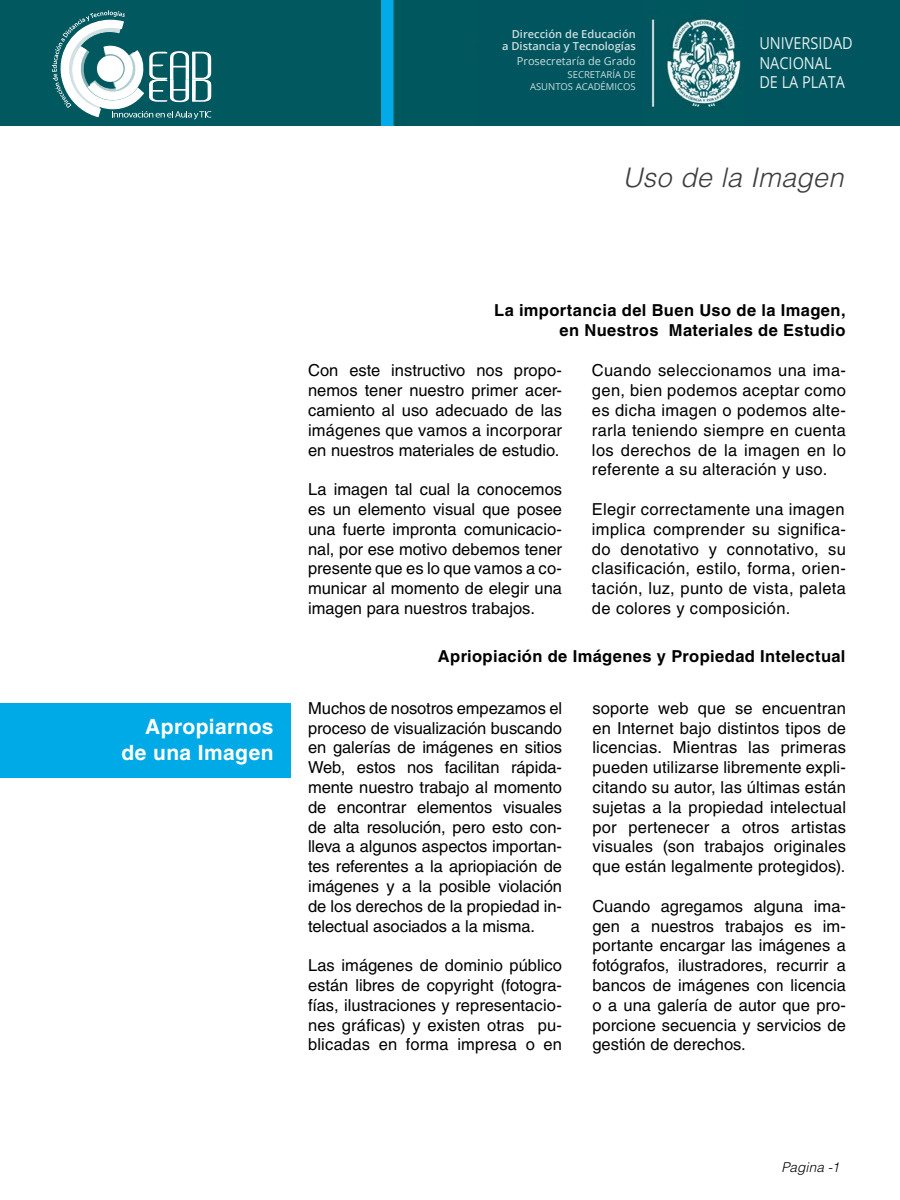
<style>
.page{position:relative;width:900px;height:1200px;background:#fff}
.page>*{position:absolute;margin:0;border:0;box-sizing:border-box;transform-origin:0 0}
.t1{font:italic 300 27px "Helvetica LT Std";letter-spacing:.015em;color:#3d3d3d}
.t2{font:700 21px/25.2px "Helvetica LT Std";letter-spacing:.015em;color:#fff;text-align:right}
.t3{font:16.5px/19.8px "Helvetica LT Std";letter-spacing:.005em;color:#000;text-align:justify}
.t4{font:700 16.5px/19.8px "Helvetica LT Std";letter-spacing:.02em;color:#000;text-align:right}
.t5{font:16.5px/19.8px "Open Sans";color:rgb(255 255 255/.9);scale:.88 1}
.t6{font:italic 300 13.5px "Helvetica LT Std";letter-spacing:.01em;color:#000}
.t7{font:600 10.95px/11.6px "Open Sans";color:rgb(255 255 255/.8);text-align:right}
.t8{font:10.95px "Open Sans";color:rgb(255 255 255/.8)}
.t9{font:9.45px/11.9px "Open Sans";color:rgb(255 255 255/.8);text-align:right}
</style>
<div class="page">
<div style="left:0;top:703px;width:290px;height:75px;background:#00aae7"></div>
<img style="left:381px;top:0;width:363px;height:125px">
<div style="left:744px;top:0;width:156px;height:125px;background:#00555e"></div>
<div style="left:478px;top:0;width:166px;height:122px;background:#00555e"></div>
<div style="left:0;top:0;width:381px;height:125px;background:#02585f"></div>
<svg style="left:52px;top:10px;width:159px;height:109px"></svg>
<p class="t7" style="left:502px;top:28px;width:135px">Dirección de Educación<br>a Distancia y Tecnologías</p>
<p class="t8" style="left:517px;top:53px;width:120px">Prosecretaría de Grado</p>
<p class="t9" style="left:530px;top:68px;width:107px">SECRETARÍA DE<br>ASUNTOS ACADÉMICOS</p>
<p class="t5" style="left:759px;top:33px;width:108px">UNIVERSIDAD<br>NACIONAL<br>DE LA PLATA</p>
<h1 class="t1" style="left:623px;top:161px;width:222px">Uso de la Imagen</h1>
<p class="t2" style="left:122px;top:714px;width:154px">Apropiarnos de una Imagen</p>
<p class="t4" style="left:494px;top:300px;width:353px">La importancia del Buen Uso de la Imagen, en Nuestros Materiales de Estudio</p>
<p class="t3" style="left:308px;top:361px;width:256px">Con este instructivo nos propo&shy;nemos tener nuestro primer acer&shy;camiento al uso adecuado de las imágenes que vamos a incorporar en nuestros materiales de estudio.</p>
<p class="t3" style="left:308px;top:479px;width:256px">La imagen tal cual la conocemos es un elemento visual que posee una fuerte impronta comunicacio&shy;nal, por ese motivo debemos tener presente que es lo que vamos a co&shy;municar al momento de elegir una imagen para nuestros trabajos.</p>
<p class="t3" style="left:592px;top:361px;width:256px">Cuando seleccionamos una ima&shy;gen, bien podemos aceptar como es dicha imagen o podemos alte&shy;rarla teniendo siempre en cuenta los derechos de la imagen en lo referente a su alteración y uso.</p>
<p class="t3" style="left:592px;top:499px;width:256px">Elegir correctamente una imagen implica comprender su significa&shy;do denotativo y connotativo, su clasificación, estilo, forma, orien&shy;tación, luz, punto de vista, paleta de colores y composición.</p>
<p class="t4" style="left:438px;top:646px;width:409px">Apriopiación de Imágenes y Propiedad Intelectual</p>
<p class="t3" style="left:308px;top:698px;width:256px">Muchos de nosotros empezamos el proceso de visualización buscando en galerías de imágenes en sitios Web, estos nos facilitan rápida&shy;mente nuestro trabajo al momento de encontrar elementos visuales de alta resolución, pero esto con&shy;lleva a algunos aspectos importan&shy;tes referentes a la apriopiación de imágenes y a la posible violación de los derechos de la propiedad in&shy;telectual asociados a la misma.</p>
<p class="t3" style="left:308px;top:955px;width:256px">Las imágenes de dominio público están libres de copyright (fotogra&shy;fías, ilustraciones y representacio&shy;nes gráficas) y existen otras pu&shy;blicadas en forma impresa o en</p>
<p class="t3" style="left:592px;top:698px;width:255px">soporte web que se encuentran en Internet bajo distintos tipos de licencias. Mientras las primeras pueden utilizarse libremente expli&shy;citando su autor, las últimas están sujetas a la propiedad intelectual por pertenecer a otros artistas visuales (son trabajos originales que están legalmente protegidos).</p>
<p class="t3" style="left:592px;top:896px;width:255px">Cuando agregamos alguna ima&shy;gen a nuestros trabajos es im&shy;portante encargar las imágenes a fotógrafos, ilustradores, recurrir a bancos de imágenes con licencia o a una galería de autor que pro&shy;porcione secuencia y servicios de gestión de derechos.</p>
<p class="t6" style="left:782px;top:1159px;width:59px">Pagina -1</p>
</div>
